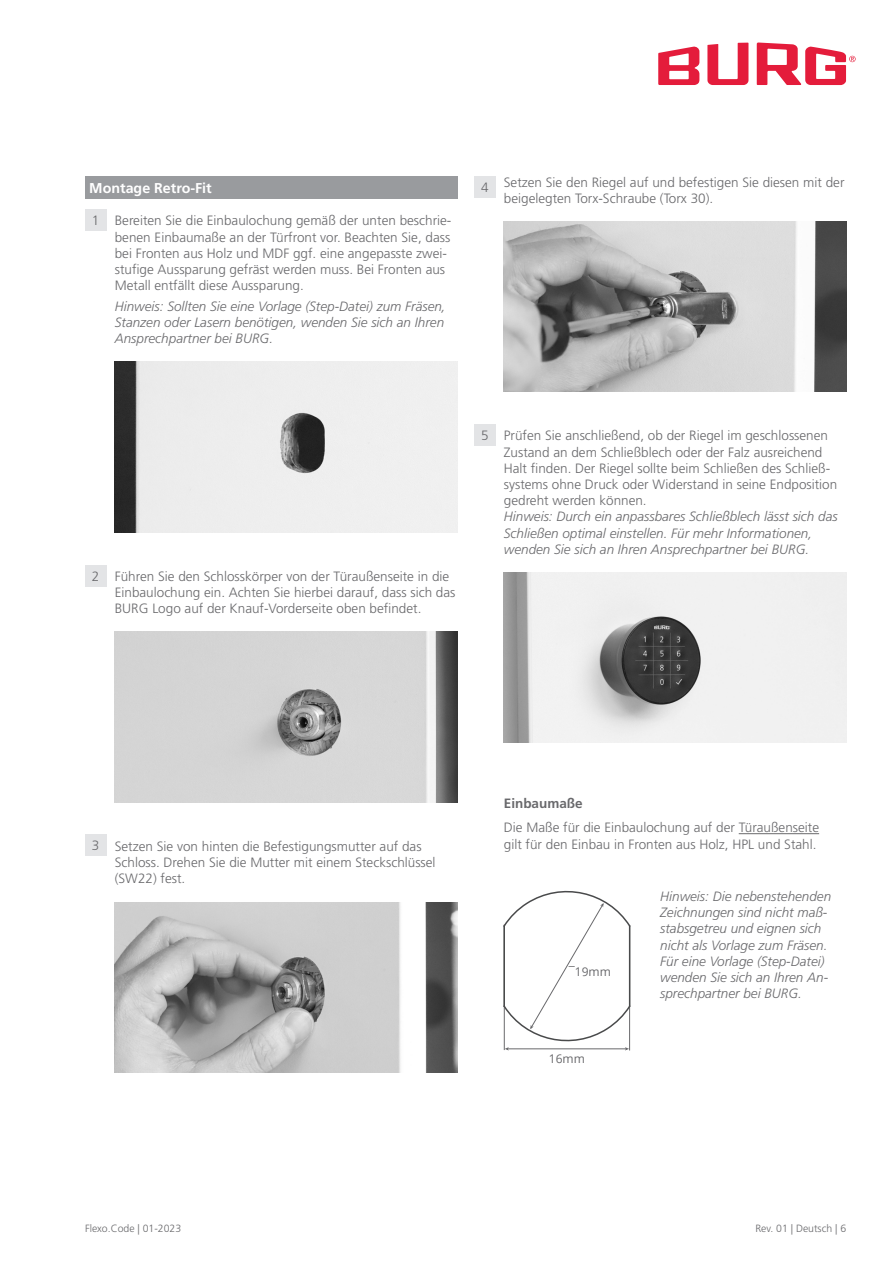
<style>
.page{position:relative;width:893px;height:1263px;background:#fff}
.page>*{position:absolute;margin:0;border:0;box-sizing:border-box;transform-origin:0 0}
.t1{font:700 14.25px "Frutiger LT Std";color:#fff}
.t2{font:300 13.5px/16.2px "Frutiger LT Std";color:#69696c}
.t3{font:italic 300 13.5px/16.2px "Frutiger LT Std";color:#69696c}
.t4{font:700 13.5px "Frutiger LT Std";color:#69696c}
.t5{font:12px "Open Sans";color:#69696c}
.t6{font:300 10.5px "Frutiger LT Std";color:#69696c}
</style>
<div class="page">
<svg style="left:707px;top:43px;width:41px;height:42px"></svg>
<svg style="left:658px;top:46px;width:41px;height:39px"></svg>
<svg style="left:757px;top:43px;width:99px;height:42px"></svg>
<hr style="left:739px;top:833px;width:80px;height:1px;background:#69696c">
<img style="left:504px;top:222px;width:342px;height:170px">
<img style="left:504px;top:573px;width:342px;height:170px">
<div style="left:85px;top:176px;width:372px;height:23px;background:#999b9e"></div>
<img style="left:115px;top:362px;width:342px;height:170px">
<img style="left:115px;top:632px;width:342px;height:170px">
<img style="left:115px;top:902px;width:342px;height:170px">
<div style="left:85px;top:209px;width:21px;height:22px;background:#e3e4e6"></div>
<div style="left:85px;top:566px;width:21px;height:21px;background:#e3e4e6"></div>
<div style="left:85px;top:835px;width:21px;height:21px;background:#e3e4e6"></div>
<div style="left:474px;top:176px;width:21px;height:22px;background:#e3e4e6"></div>
<div style="left:474px;top:424px;width:21px;height:21px;background:#e3e4e6"></div>
<svg style="left:503px;top:890px;width:128px;height:161px"></svg>
<p class="t1" style="left:89px;top:180px;width:124px">Montage Retro-Fit</p>
<p class="t2" style="left:115px;top:213px;width:338px">Bereiten Sie die Einbaulochung gemäß der unten beschrie&shy;benen Einbaumaße an der Türfront vor. Beachten Sie, dass bei Fronten aus Holz und MDF ggf. eine angepasste zwei&shy;stufige Aussparung gefräst werden muss. Bei Fronten aus Metall entfällt diese Aussparung.</p>
<p class="t3" style="left:115px;top:298px;width:332px;text-align:justify">Hinweis: Sollten Sie eine Vorlage (Step-Datei) zum Fräsen, Stanzen oder Lasern benötigen, wenden Sie sich an Ihren Ansprechpartner bei BURG.</p>
<p class="t2" style="left:92px;top:213px;width:9px">1</p>
<p class="t2" style="left:481px;top:180px;width:9px">4</p>
<p class="t2" style="left:504px;top:174px;width:342px">Setzen Sie den Riegel auf und befestigen Sie diesen mit der beigelegten Torx-Schraube (Torx 30).</p>
<p class="t2" style="left:92px;top:569px;width:9px">2</p>
<p class="t2" style="left:115px;top:568px;width:342px">Führen Sie den Schlosskörper von der Türaußenseite in die<br>Einbaulochung ein. Achten Sie hierbei darauf, dass sich das<br>BURG Logo auf der Knauf-Vorderseite oben befindet.</p>
<p class="t2" style="left:481px;top:427px;width:9px">5</p>
<p class="t2" style="left:504px;top:428px;width:335px">Prüfen Sie anschließend, ob der Riegel im geschlossenen Zustand an dem Schließblech oder der Falz ausreichend Halt finden. Der Riegel sollte beim Schließen des Schließ&shy;systems ohne Druck oder Widerstand in seine Endposition gedreht werden können.</p>
<p class="t3" style="left:504px;top:509px;width:335px">Hinweis: Durch ein anpassbares Schließblech lässt sich das<br>Schließen optimal einstellen. Für mehr Informationen, wenden Sie sich an Ihren Ansprechpartner bei BURG.</p>
<p class="t2" style="left:92px;top:838px;width:9px">3</p>
<p class="t2" style="left:115px;top:838px;width:322px">Setzen Sie von hinten die Befestigungsmutter auf das<br>Schloss. Drehen Sie die Mutter mit einem Steckschlüssel (SW22) fest.</p>
<p class="t4" style="left:504px;top:795px;width:80px">Einbaumaße</p>
<p class="t2" style="left:504px;top:820px;width:317px">Die Maße für die Einbaulochung auf der Türaußenseite</p>
<p class="t2" style="left:504px;top:836px;width:314px">gilt für den Einbau in Fronten aus Holz, HPL und Stahl.</p>
<p class="t5" style="left:569px;top:963px;width:44px">¯19mm</p>
<p class="t5" style="left:549px;top:1051px;width:38px">16mm</p>
<p class="t3" style="left:660px;top:888px;width:173px">Hinweis: Die nebenstehenden<br>Zeichnungen sind nicht maß&shy;stabsgetreu und eignen sich nicht als Vorlage zum Fräsen.<br>Für eine Vorlage (Step-Datei) wenden Sie sich an Ihren An&shy;sprechpartner bei BURG.</p>
<p class="t6" style="left:85px;top:1222px;width:98px">Flexo.Code | 01-2023</p>
<p class="t6" style="left:755px;top:1222px;width:92px">Rev. 01 | Deutsch | 6</p>
</div>
